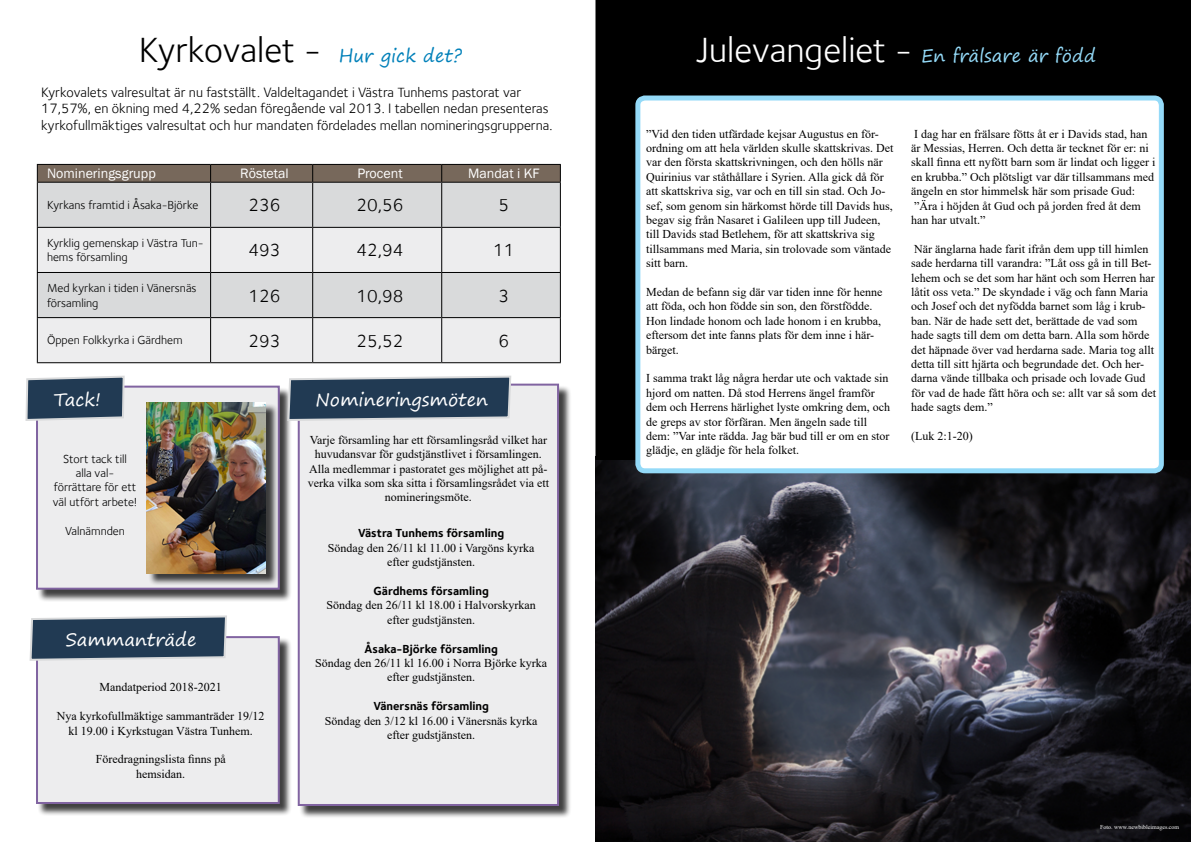
<style>
.page{position:relative;width:1191px;height:842px;background:#fff}
.page>*{position:absolute;margin:0;border:0;box-sizing:border-box;transform-origin:0 0}
.t1{font:36px "Foundry Sterling";color:#000}
.t2{font:18px "Foundry Sterling";color:#000}
.t3{font:18px "Segoe Print";color:#fff}
.t4{font:18px "Segoe Print";color:#94daf8}
.t5{font:14px/16.8px "Foundry Sterling";color:#000}
.t6{font:14px "Franklin Gothic";color:#fff}
.t7{font:12px/14.4px "Times New Roman";color:#000;text-align:center}
.t8{font:12px/14.4px "Foundry Sterling";color:#000}
.t9{font:700 12px "Foundry Sterling";color:#000}
.t10{font:6px "Times New Roman";color:#fff}
.s1{font-family:"Segoe Print";font-size:18px;color:#0080b9}
.s2{font-family:"Foundry Sterling";font-size:36px;color:#fff}
</style>
<div class="page">
<div style="left:38px;top:183px;width:522px;height:44px;background:#d9dadb"></div>
<svg style="left:38px;top:228px;width:522px;height:134px;background:#e5e6e7"></svg>
<svg style="left:37px;top:164px;width:524px;height:18px;background:#6e6054"></svg>
<hr style="left:37px;top:182px;width:174px;height:1px;background:#000">
<hr style="left:37px;top:183px;width:1px;height:44px;background:#000">
<hr style="left:211px;top:182px;width:102px;height:1px;background:#000">
<hr style="left:210px;top:183px;width:1px;height:44px;background:#000">
<hr style="left:313px;top:182px;width:129px;height:1px;background:#000">
<hr style="left:312px;top:183px;width:1px;height:44px;background:#000">
<hr style="left:442px;top:182px;width:119px;height:1px;background:#000">
<hr style="left:441px;top:183px;width:1px;height:44px;background:#000">
<hr style="left:560px;top:183px;width:1px;height:44px;background:#000">
<hr style="left:37px;top:227px;width:174px;height:1px;background:#000">
<hr style="left:37px;top:228px;width:1px;height:44px;background:#000">
<hr style="left:211px;top:227px;width:102px;height:1px;background:#000">
<hr style="left:210px;top:228px;width:1px;height:44px;background:#000">
<hr style="left:313px;top:227px;width:129px;height:1px;background:#000">
<hr style="left:312px;top:228px;width:1px;height:44px;background:#000">
<hr style="left:442px;top:227px;width:119px;height:1px;background:#000">
<hr style="left:441px;top:228px;width:1px;height:44px;background:#000">
<hr style="left:560px;top:228px;width:1px;height:44px;background:#000">
<hr style="left:37px;top:272px;width:174px;height:1px;background:#000">
<hr style="left:37px;top:273px;width:1px;height:44px;background:#000">
<hr style="left:211px;top:272px;width:102px;height:1px;background:#000">
<hr style="left:210px;top:273px;width:1px;height:44px;background:#000">
<hr style="left:313px;top:272px;width:129px;height:1px;background:#000">
<hr style="left:312px;top:273px;width:1px;height:44px;background:#000">
<hr style="left:442px;top:272px;width:119px;height:1px;background:#000">
<hr style="left:441px;top:273px;width:1px;height:44px;background:#000">
<hr style="left:560px;top:273px;width:1px;height:44px;background:#000">
<hr style="left:37px;top:317px;width:174px;height:1px;background:#000">
<hr style="left:37px;top:318px;width:1px;height:44px;background:#000">
<hr style="left:211px;top:317px;width:102px;height:1px;background:#000">
<hr style="left:210px;top:318px;width:1px;height:44px;background:#000">
<hr style="left:313px;top:317px;width:129px;height:1px;background:#000">
<hr style="left:312px;top:318px;width:1px;height:44px;background:#000">
<hr style="left:442px;top:317px;width:119px;height:1px;background:#000">
<hr style="left:441px;top:318px;width:1px;height:44px;background:#000">
<hr style="left:560px;top:318px;width:1px;height:44px;background:#000">
<hr style="left:37px;top:362px;width:174px;height:1px;background:#000">
<hr style="left:211px;top:362px;width:102px;height:1px;background:#000">
<hr style="left:313px;top:362px;width:129px;height:1px;background:#000">
<hr style="left:442px;top:362px;width:119px;height:1px;background:#000">
<div style="left:38px;top:387px;width:254px;height:215px;background:#000;opacity:.75"></div>
<div style="left:37px;top:387px;width:242px;height:202px;background:#ededee"></div>
<div style="left:36px;top:386px;width:244px;height:204px;border:2px solid #8164a1"></div>
<div style="left:148px;top:404px;width:130px;height:182px;background:#000;opacity:.75"></div>
<img style="left:146px;top:402px;width:119px;height:171px">
<img style="left:595px;top:460px;width:596px;height:382px">
<div style="left:595px;top:0;width:596px;height:460px;background:#000"></div>
<div style="left:638px;top:98px;width:523px;height:373px;background:#fff;border-radius:7px"></div>
<div style="left:635px;top:96px;width:528px;height:377px;border:5px solid #94daf8;border-radius:7px"></div>
<svg style="left:25px;top:375px;width:101px;height:47px;background:#4e6175"></svg>
<div style="left:38px;top:638px;width:254px;height:179px;background:#000;opacity:.75"></div>
<div style="left:37px;top:637px;width:242px;height:166px;background:#ededee"></div>
<div style="left:36px;top:636px;width:244px;height:168px;border:2px solid #8164a1"></div>
<div style="left:299px;top:385px;width:272px;height:433px;background:#000;opacity:.75"></div>
<div style="left:299px;top:385px;width:259px;height:420px;background:#ededee"></div>
<div style="left:298px;top:384px;width:261px;height:422px;border:2px solid #8164a1"></div>
<svg style="left:286px;top:375px;width:226px;height:47px;background:#485c70"></svg>
<svg style="left:29px;top:615px;width:199px;height:47px;background:#495d71"></svg>
<h1 class="t1" style="left:139px;top:29px;width:325px">Kyrkovalet - <span class="s1">Hur gick det?</span></h1>
<p class="t5" style="left:41px;top:83px;width:513px">Kyrkovalets valresultat är nu fastställt. Valdeltagandet i Västra Tunhems pastorat var<br>17,57%, en ökning med 4,22% sedan föregående val 2013. I tabellen nedan presenteras kyrkofullmäktiges valresultat och hur mandaten fördelades mellan nomineringsgrupperna.</p>
<p class="t6" style="left:47px;top:165px;width:110px">Nomineringsgrupp</p>
<p class="t6" style="left:240px;top:165px;width:50px">Röstetal</p>
<p class="t6" style="left:357px;top:165px;width:47px">Procent</p>
<p class="t6" style="left:468px;top:165px;width:73px">Mandat i KF</p>
<p class="t8" style="left:47px;top:198px;width:153px">Kyrkans framtid i Åsaka-Björke</p>
<h2 class="t2" style="left:248px;top:195px;width:34px">236</h2>
<h2 class="t2" style="left:356px;top:195px;width:48px">20,56</h2>
<h2 class="t2" style="left:498px;top:195px;width:12px">5</h2>
<p class="t8" style="left:47px;top:236px;width:158px">Kyrklig gemenskap i Västra Tun&shy;hems församling</p>
<h2 class="t2" style="left:248px;top:240px;width:34px">493</h2>
<h2 class="t2" style="left:356px;top:240px;width:48px">42,94</h2>
<h2 class="t2" style="left:493px;top:240px;width:23px">11</h2>
<p class="t8" style="left:47px;top:281px;width:151px">Med kyrkan i tiden i Vänersnäs församling</p>
<h2 class="t2" style="left:248px;top:285px;width:34px">126</h2>
<h2 class="t2" style="left:356px;top:285px;width:48px">10,98</h2>
<h2 class="t2" style="left:498px;top:285px;width:12px">3</h2>
<p class="t8" style="left:47px;top:333px;width:137px">Öppen Folkkyrka i Gärdhem</p>
<h2 class="t2" style="left:248px;top:330px;width:34px">293</h2>
<h2 class="t2" style="left:356px;top:330px;width:48px">25,52</h2>
<h2 class="t2" style="left:498px;top:330px;width:12px">6</h2>
<h2 class="t3" style="left:54px;top:383px;width:49px">Tack!</h2>
<p class="t8" style="left:53px;top:451px;width:86px;text-align:center">Stort tack till<br>alla val&shy;förrättare för ett väl utfört arbete!</p>
<p class="t8" style="left:65px;top:523px;width:61px">Valnämnden</p>
<h2 class="t3" style="left:66px;top:623px;width:132px">Sammanträde</h2>
<p class="t7" style="left:100px;top:680px;width:124px">Mandatperiod 2018-2021</p>
<p class="t7" style="left:57px;top:709px;width:209px">Nya kyrkofullmäktige sammanträder 19/12 kl 19.00 i Kyrkstugan Västra Tunhem.</p>
<p class="t7" style="left:96px;top:752px;width:131px">Föredragningslista finns på hemsidan.</p>
<h2 class="t3" style="left:315px;top:383px;width:174px">Nomineringsmöten</h2>
<p class="t7" style="left:308px;top:432px;width:243px">Varje församling har ett församlingsråd vilket har huvudansvar för gudstjänstlivet i församlingen.<br>Alla medlemmar i pastoratet ges möjlighet att på&shy;verka vilka som ska sitta i församlingsrådet via ett nomineringsmöte.</p>
<p class="t9" style="left:358px;top:526px;width:148px">Västra Tunhems församling</p>
<p class="t7" style="left:328px;top:540px;width:208px">Söndag den 26/11 kl 11.00 i Vargöns kyrka efter gudstjänsten.</p>
<p class="t9" style="left:373px;top:584px;width:117px">Gärdhems församling</p>
<p class="t7" style="left:326px;top:598px;width:211px">Söndag den 26/11 kl 18.00 i Halvorskyrkan efter gudstjänsten.</p>
<p class="t9" style="left:364px;top:641px;width:135px">Åsaka-Björke församling</p>
<p class="t7" style="left:315px;top:655px;width:233px">Söndag den 26/11 kl 16.00 i Norra Björke kyrka efter gudstjänsten.</p>
<p class="t9" style="left:373px;top:699px;width:117px">Vänersnäs församling</p>
<p class="t7" style="left:325px;top:713px;width:214px">Söndag den 3/12 kl 16.00 i Vänersnäs kyrka efter gudstjänsten.</p>
<h2 class="t4" style="left:696px;top:39px;width:401px"><span class="s2">Julevangeliet -</span> En frälsare är född</h2>
<p class="t7" style="left:646px;top:126px;width:249px;text-align:left">”Vid den tiden utfärdade kejsar Augustus en för&shy;ordning om att hela världen skulle skattskrivas. Det var den första skattskrivningen, och den hölls när Quirinius var ståthållare i Syrien. Alla gick då för att skattskriva sig, var och en till sin stad. Och Jo&shy;sef, som genom sin härkomst hörde till Davids hus, begav sig från Nasaret i Galileen upp till Judeen, till Davids stad Betlehem, för att skattskriva sig tillsammans med Maria, sin trolovade som väntade sitt barn.</p>
<p class="t7" style="left:646px;top:284px;width:238px;text-align:left">Medan de befann sig där var tiden inne för henne att föda, och hon födde sin son, den förstfödde.<br>Hon lindade honom och lade honom i en krubba, eftersom det inte fanns plats för dem inne i här&shy;bärget.</p>
<p class="t7" style="left:646px;top:371px;width:245px;text-align:left">I samma trakt låg några herdar ute och vaktade sin hjord om natten. Då stod Herrens ängel framför dem och Herrens härlighet lyste omkring dem, och de greps av stor förfäran. Men ängeln sade till dem: ”Var inte rädda. Jag bär bud till er om en stor glädje, en glädje för hela folket.</p>
<p class="t7" style="left:911px;top:126px;width:245px;text-align:left">I dag har en frälsare fötts åt er i Davids stad, han är Messias, Herren. Och detta är tecknet för er: ni skall finna ett nyfött barn som är lindat och ligger i en krubba.” Och plötsligt var där tillsammans med ängeln en stor himmelsk här som prisade Gud: ”Ära i höjden åt Gud och på jorden fred åt dem han har utvalt.”</p>
<p class="t7" style="left:911px;top:241px;width:246px;text-align:left">När änglarna hade farit ifrån dem upp till himlen sade herdarna till varandra: ”Låt oss gå in till Bet&shy;lehem och se det som har hänt och som Herren har låtit oss veta.” De skyndade i väg och fann Maria och Josef och det nyfödda barnet som låg i krub&shy;ban. När de hade sett det, berättade de vad som hade sagts till dem om detta barn. Alla som hörde det häpnade över vad herdarna sade. Maria tog allt detta till sitt hjärta och begrundade det. Och her&shy;darna vände tillbaka och prisade och lovade Gud för vad de hade fått höra och se: allt var så som det hade sagts dem.”</p>
<p class="t7" style="left:911px;top:428px;width:63px">(Luk 2:1-20)</p>
<p class="t10" style="left:1100px;top:823px;width:80px">Foto. www.newbibleimages.com</p>
</div>
